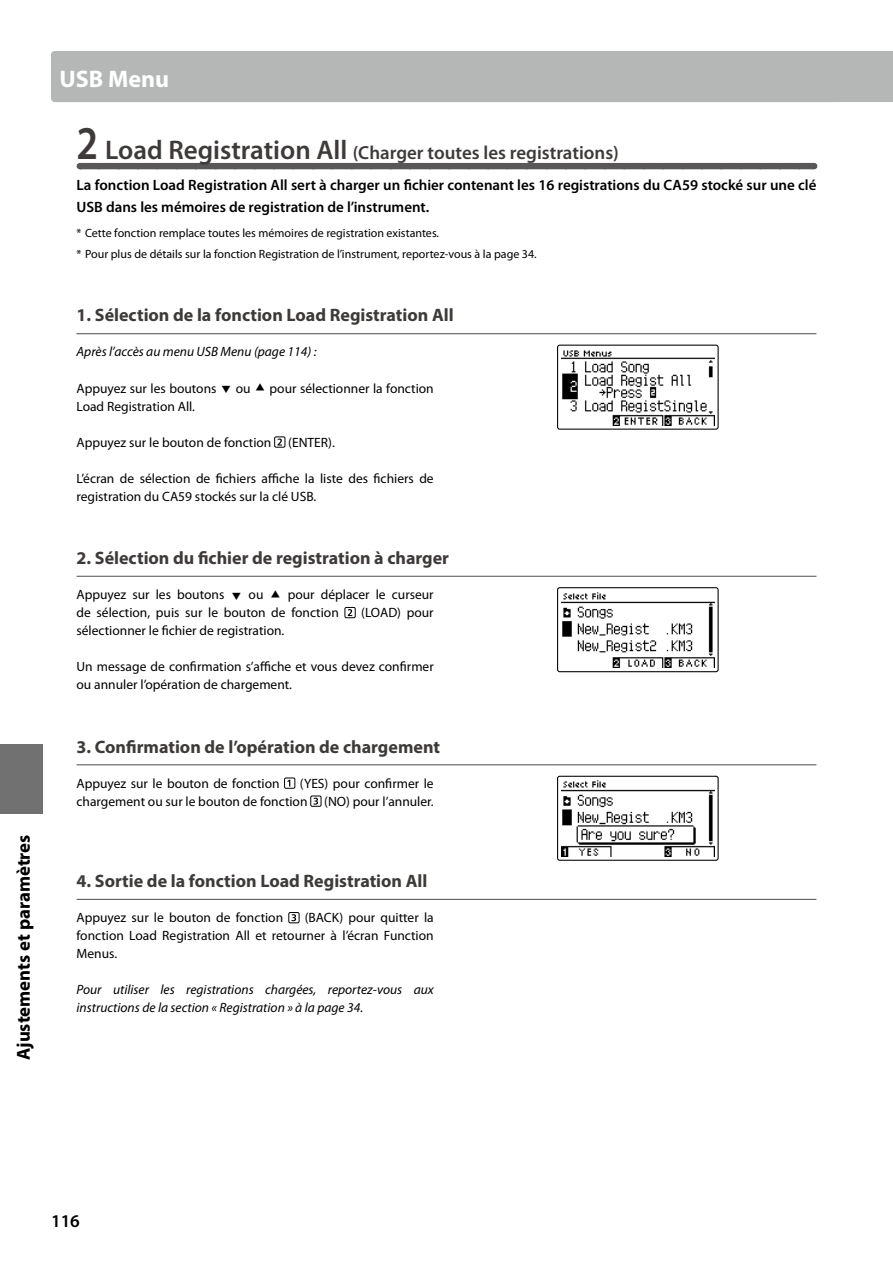
<style>
.page{position:relative;width:893px;height:1263px;background:#fff}
.page>*{position:absolute;margin:0;border:0;box-sizing:border-box;transform-origin:0 0}
.t1{font:700 24px "Myriad Pro";color:#fff}
.t2{font:600 18.9px "Myriad Pro";color:#3e3a39}
.t3{font:700 18.75px "Myriad Pro";color:#000}
.t4{font:700 18px "Myriad Pro";color:#3e3a39}
.t5{font:600 18px "Myriad Pro";color:#000}
.t6{font:600 15px/22.5px "Myriad Pro";color:#000}
.t7{font:13.5px/18px "Myriad Pro";color:#000}
.t8{font:italic 13.5px/18px "Myriad Pro";color:#000}
.t9{font:12px/20.7px "Myriad Pro";color:#000}
.s1{font-size:47.25px}
.s2{font-size:27px}
</style>
<div class="page">
<div style="left:51px;top:51px;width:842px;height:51px;background:#b5b6b6"></div>
<div style="left:0;top:744px;width:43px;height:69px;background:#727171"></div>
<div style="left:80px;top:163px;width:733px;height:6px;background:#595757"></div>
<hr style="left:77px;top:333px;width:739px;height:1px;background:#595757">
<hr style="left:77px;top:576px;width:739px;height:1px;background:#595757">
<hr style="left:77px;top:764px;width:739px;height:1px;background:#595757">
<hr style="left:77px;top:899px;width:739px;height:1px;background:#595757">
<div style="left:274px;top:436px;width:11px;height:12px;border:1px solid #000"></div>
<svg style="left:277px;top:439px;width:5px;height:6px"></svg>
<div style="left:345px;top:607px;width:11px;height:11px;border:1px solid #000"></div>
<svg style="left:348px;top:609px;width:4px;height:7px"></svg>
<div style="left:284px;top:778px;width:11px;height:11px;border:1px solid #000"></div>
<div style="left:310px;top:796px;width:11px;height:11px;border:1px solid #000"></div>
<svg style="left:313px;top:798px;width:5px;height:7px"></svg>
<div style="left:288px;top:912px;width:11px;height:11px;border:1px solid #000"></div>
<svg style="left:291px;top:914px;width:5px;height:7px"></svg>
<img style="left:561px;top:350px;width:153px;height:75px">
<div style="left:557px;top:345px;width:162px;height:85px;border:1px solid #000;border-radius:2px"></div>
<img style="left:561px;top:592px;width:153px;height:76px">
<div style="left:557px;top:587px;width:162px;height:85px;border:1px solid #000;border-radius:2px"></div>
<img style="left:561px;top:780px;width:153px;height:76px">
<div style="left:557px;top:776px;width:162px;height:85px;border:1px solid #000;border-radius:2px"></div>
<h3 class="t3" style="left:11px;top:1060px;width:227px;rotate:-90deg">Ajustements et paramètres</h3>
<h1 class="t1" style="left:60px;top:63px;width:111px">USB Menu</h1>
<h2 class="t2" style="left:77px;top:140px;width:544px"><span class="s1">2</span> <span class="s2">Load Registration All</span> (Charger toutes les registrations)</h2>
<p class="t6" style="left:77px;top:173px;width:741px">La fonction Load Registration All sert à charger un fichier contenant les 16 registrations du CA59 stocké sur une clé<br>USB dans les mémoires de registration de l’instrument.</p>
<p class="t9" style="left:77px;top:223px;width:462px">* Cette fonction remplace toutes les mémoires de registration existantes.<br>* Pour plus de détails sur la fonction Registration de l’instrument, reportez-vous à la page 34.</p>
<h3 class="t4" style="left:77px;top:304px;width:379px">1. Sélection de la fonction Load Registration All</h3>
<p class="t8" style="left:77px;top:343px;width:242px">Après l’accès au menu USB Menu (page 114) :</p>
<p class="t7" style="left:77px;top:379px;width:142px">Appuyez sur les boutons</p>
<p class="t7" style="left:236px;top:379px;width:16px">ou</p>
<p class="t7" style="left:270px;top:379px;width:166px">pour sélectionner la fonction</p>
<p class="t7" style="left:77px;top:397px;width:120px">Load Registration All.</p>
<p class="t7" style="left:77px;top:433px;width:260px">Appuyez sur le bouton de fonction (ENTER).</p>
<p class="t7" style="left:77px;top:469px;width:359px">L’écran de sélection de fichiers affiche la liste des fichiers de registration du CA59 stockés sur la clé USB.</p>
<h3 class="t4" style="left:77px;top:546px;width:374px">2. Sélection du fichier de registration à charger</h3>
<p class="t7" style="left:77px;top:585px;width:149px">Appuyez sur les boutons</p>
<p class="t7" style="left:249px;top:585px;width:16px">ou</p>
<p class="t7" style="left:77px;top:585px;width:359px;text-indent:211px">pour déplacer le curseur de sélection, puis sur le bouton de fonction</p>
<p class="t7" style="left:361px;top:603px;width:74px">(LOAD) pour</p>
<p class="t7" style="left:77px;top:621px;width:209px">sélectionner le fichier de registration.</p>
<p class="t7" style="left:77px;top:657px;width:359px">Un message de confirmation s’affiche et vous devez confirmer ou annuler l’opération de chargement.</p>
<h3 class="t4" style="left:77px;top:735px;width:365px">3. Confirmation de l’opération de chargement</h3>
<p class="t7" style="left:77px;top:774px;width:205px">Appuyez sur le bouton de fonction</p>
<p class="t7" style="left:77px;top:774px;width:359px;text-align:right">(YES) pour confirmer le<br>chargement ou sur le bouton de fonction (NO) pour l’annuler.</p>
<h3 class="t4" style="left:77px;top:869px;width:352px">4. Sortie de la fonction Load Registration All</h3>
<p class="t7" style="left:77px;top:908px;width:208px">Appuyez sur le bouton de fonction</p>
<p class="t7" style="left:77px;top:908px;width:359px;text-align:justify;text-indent:228px">(BACK) pour quitter la fonction Load Registration All et retourner à l’écran Function Menus.</p>
<p class="t8" style="left:77px;top:980px;width:359px">Pour utiliser les registrations chargées, reportez-vous aux instructions de la section « Registration » à la page 34.</p>
<h3 class="t5" style="left:51px;top:1209px;width:30px">116</h3>
</div>
